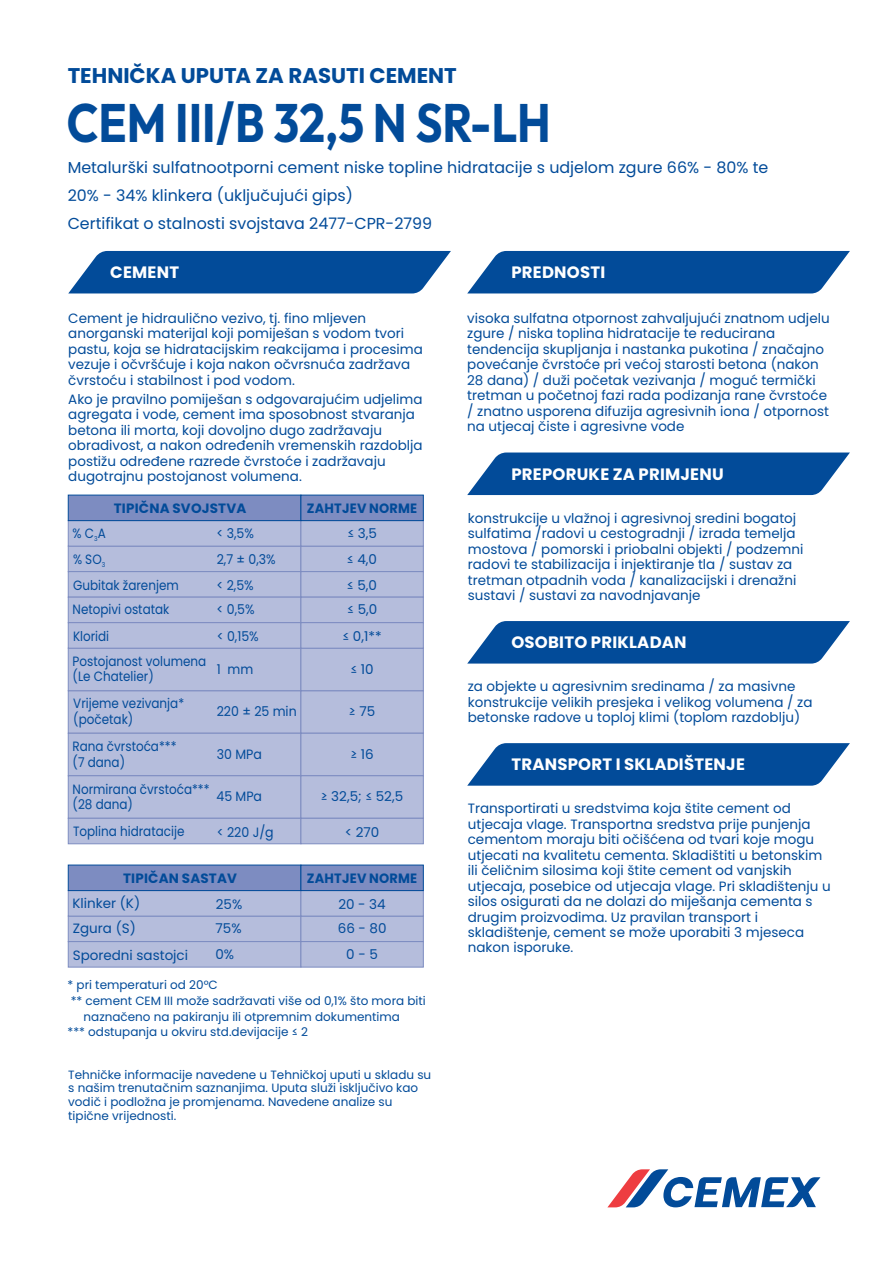
<style>
.page{position:relative;width:893px;height:1263px;background:#fff}
.page>*{position:absolute;margin:0;border:0;box-sizing:border-box;transform-origin:0 0}
.t1{font:700 53.85px "Outfit";color:#024b99;scale:.85 1}
.t2{font:700 21.3px "Poppins";color:#024b99}
.t3{font:700 16.5px "Poppins";letter-spacing:.015em;color:#fff}
.t4{font:15.9px/28px "Poppins";color:#024b99}
.t5{font:13.5px/15.5px "Poppins";color:#024b99}
.t6{font:13.5px/15.5px "Poppins";color:#024b99;scale:.89 1}
.t7{font:13.5px "Poppins";color:#024b99;scale:.93 1}
.t8{font:700 13.5px "Poppins";letter-spacing:.015em;color:#024b99}
.t9{font:700 13.5px "Poppins";letter-spacing:.015em;color:#024b99;scale:.96 1}
.t10{font:12px/13.8px "Poppins";color:#024b99}
</style>
<div class="page">
<div style="left:68px;top:690px;width:233px;height:44px;background:#b5bddc;border:1px solid #7d8cc1"></div>
<div style="left:300px;top:690px;width:124px;height:44px;background:#b5bddc;border:1px solid #7d8cc1"></div>
<svg style="left:68px;top:251px;width:383px;height:42px;background:#175aa1"></svg>
<svg style="left:467px;top:251px;width:383px;height:42px;background:#175aa1"></svg>
<svg style="left:467px;top:452px;width:383px;height:43px;background:#1a5ca2"></svg>
<svg style="left:467px;top:621px;width:383px;height:42px;background:#175aa1"></svg>
<svg style="left:467px;top:743px;width:383px;height:43px;background:#1a5ca2"></svg>
<div style="left:68px;top:733px;width:233px;height:43px;background:#b5bddc;border:1px solid #7d8cc1"></div>
<div style="left:300px;top:733px;width:124px;height:43px;background:#b5bddc;border:1px solid #7d8cc1"></div>
<div style="left:68px;top:775px;width:233px;height:44px;background:#b5bddc;border:1px solid #7d8cc1"></div>
<div style="left:300px;top:775px;width:124px;height:44px;background:#b5bddc;border:1px solid #7d8cc1"></div>
<div style="left:68px;top:546px;width:233px;height:26px;background:#b5bddc;border:1px solid #7d8cc1"></div>
<div style="left:300px;top:546px;width:124px;height:26px;background:#b5bddc;border:1px solid #7d8cc1"></div>
<div style="left:68px;top:520px;width:233px;height:26px;background:#b5bddc;border:1px solid #7d8cc1"></div>
<div style="left:300px;top:520px;width:124px;height:26px;background:#b5bddc;border:1px solid #7d8cc1"></div>
<div style="left:68px;top:648px;width:233px;height:43px;background:#b5bddc;border:1px solid #7d8cc1"></div>
<div style="left:300px;top:648px;width:124px;height:43px;background:#b5bddc;border:1px solid #7d8cc1"></div>
<div style="left:68px;top:916px;width:233px;height:26px;background:#b5bddc;border:1px solid #7d8cc1"></div>
<div style="left:300px;top:916px;width:124px;height:26px;background:#b5bddc;border:1px solid #7d8cc1"></div>
<div style="left:68px;top:890px;width:233px;height:26px;background:#b5bddc;border:1px solid #7d8cc1"></div>
<div style="left:300px;top:890px;width:124px;height:26px;background:#b5bddc;border:1px solid #7d8cc1"></div>
<div style="left:68px;top:865px;width:233px;height:26px;background:#7d8cc1;border:1px solid #024b99"></div>
<div style="left:300px;top:865px;width:124px;height:26px;background:#7d8cc1;border:1px solid #024b99"></div>
<div style="left:68px;top:941px;width:233px;height:26px;background:#b5bddc;border:1px solid #7d8cc1"></div>
<div style="left:300px;top:941px;width:124px;height:26px;background:#b5bddc;border:1px solid #7d8cc1"></div>
<svg style="left:608px;top:1169px;width:212px;height:38px"></svg>
<div style="left:68px;top:571px;width:233px;height:27px;background:#b5bddc;border:1px solid #7d8cc1"></div>
<div style="left:300px;top:571px;width:124px;height:27px;background:#b5bddc;border:1px solid #7d8cc1"></div>
<div style="left:68px;top:597px;width:233px;height:26px;background:#b5bddc;border:1px solid #7d8cc1"></div>
<div style="left:300px;top:597px;width:124px;height:26px;background:#b5bddc;border:1px solid #7d8cc1"></div>
<div style="left:68px;top:818px;width:233px;height:26px;background:#b5bddc;border:1px solid #7d8cc1"></div>
<div style="left:300px;top:818px;width:124px;height:26px;background:#b5bddc;border:1px solid #7d8cc1"></div>
<div style="left:68px;top:622px;width:233px;height:27px;background:#b5bddc;border:1px solid #7d8cc1"></div>
<div style="left:300px;top:622px;width:124px;height:27px;background:#b5bddc;border:1px solid #7d8cc1"></div>
<div style="left:68px;top:495px;width:233px;height:26px;background:#7d8cc1;border:1px solid #024b99"></div>
<div style="left:300px;top:495px;width:124px;height:26px;background:#7d8cc1;border:1px solid #024b99"></div>
<h2 class="t2" style="left:68px;top:61px;width:391px">TEHNIČKA UPUTA ZA RASUTI CEMENT</h2>
<h1 class="t1" style="left:67px;top:88px;width:571px">CEM III/B 32,5 N SR-LH</h1>
<p class="t4" style="left:68px;top:153px;width:702px">Metalurški sulfatnootporni cement niske topline hidratacije s udjelom zgure 66% - 80% te<br>20% - 34% klinkera (uključujući gips)<br>Certifikat o stalnosti svojstava 2477-CPR-2799</p>
<p class="t3" style="left:110px;top:261px;width:71px">CEMENT</p>
<p class="t5" style="left:68px;top:311px;width:356px">Cement je hidraulično vezivo, tj. fino mljeven anorganski materijal koji pomiješan s vodom tvori pastu, koja se hidratacijskim reakcijama i procesima vezuje i očvršćuje i koja nakon očvrsnuća zadržava čvrstoću i stabilnost i pod vodom.</p>
<p class="t5" style="left:68px;top:391px;width:356px">Ako je pravilno pomiješan s odgovarajućim udjelima agregata i vode, cement ima sposobnost stvaranja betona ili morta, koji dovoljno dugo zadržavaju obradivost, a nakon određenih vremenskih razdoblja postižu određene razrede čvrstoće i zadržavaju dugotrajnu postojanost volumena.</p>
<p class="t8" style="left:114px;top:498px;width:134px">TIPIČNA SVOJSTVA</p>
<p class="t9" style="left:307px;top:498px;width:116px">ZAHTJEV NORME</p>
<p class="t6" style="left:73px;top:525px;width:39px">% C<sub>3</sub>A</p>
<p class="t7" style="left:216px;top:523px;width:42px">&lt; 3,5%</p>
<p class="t5" style="left:347px;top:525px;width:31px">≤ 3,5</p>
<p class="t6" style="left:73px;top:552px;width:38px">% SO<sub>3</sub></p>
<p class="t7" style="left:217px;top:550px;width:65px">2,7 ± 0,3%</p>
<p class="t5" style="left:347px;top:552px;width:32px">≤ 4,0</p>
<p class="t6" style="left:73px;top:577px;width:120px">Gubitak žarenjem</p>
<p class="t7" style="left:216px;top:576px;width:42px">&lt; 2,5%</p>
<p class="t5" style="left:347px;top:577px;width:32px">≤ 5,0</p>
<p class="t6" style="left:73px;top:602px;width:110px">Netopivi ostatak</p>
<p class="t7" style="left:217px;top:600px;width:42px">&lt; 0,5%</p>
<p class="t5" style="left:347px;top:602px;width:32px">≤ 5,0</p>
<p class="t6" style="left:73px;top:628px;width:42px">Kloridi</p>
<p class="t7" style="left:217px;top:627px;width:47px">&lt; 0,15%</p>
<p class="t5" style="left:342px;top:628px;width:41px">≤ 0,1**</p>
<p class="t6" style="left:73px;top:653px;width:152px">Postojanost volumena (Le Chatelier)</p>
<p class="t7" style="left:217px;top:660px;width:41px">1 mm</p>
<p class="t5" style="left:350px;top:661px;width:25px">≤ 10</p>
<p class="t6" style="left:73px;top:696px;width:126px">Vrijeme vezivanja* (početak)</p>
<p class="t7" style="left:217px;top:702px;width:87px">220 ± 25 min</p>
<p class="t5" style="left:349px;top:704px;width:28px">≥ 75</p>
<p class="t6" style="left:73px;top:739px;width:118px">Rana čvrstoća*** (7 dana)</p>
<p class="t6" style="left:73px;top:781px;width:155px">Normirana čvrstoća*** (28 dana)</p>
<p class="t7" style="left:217px;top:745px;width:50px">30 MPa</p>
<p class="t7" style="left:216px;top:787px;width:51px">45 MPa</p>
<p class="t5" style="left:350px;top:746px;width:25px">≥ 16</p>
<p class="t5" style="left:321px;top:789px;width:84px">≥ 32,5; ≤ 52,5</p>
<p class="t6" style="left:73px;top:824px;width:127px">Toplina hidratacije</p>
<p class="t7" style="left:217px;top:822px;width:63px">&lt; 220 J/g</p>
<p class="t5" style="left:345px;top:824px;width:36px">&lt; 270</p>
<p class="t8" style="left:123px;top:868px;width:116px">TIPIČAN SASTAV</p>
<p class="t9" style="left:307px;top:868px;width:116px">ZAHTJEV NORME</p>
<p class="t5" style="left:338px;top:892px;width:50px;line-height:24.9px;text-align:center">20 - 34<br>66 - 80<br>0 - 5</p>
<p class="t5" style="left:72px;top:890px;width:69px;line-height:25px">Klinker (K)<br>Zgura (S)</p>
<p class="t5" style="left:73px;top:947px;width:117px">Sporedni sastojci</p>
<p class="t5" style="left:215px;top:892px;width:28px;line-height:24.9px;text-align:justify">25% 75% 0%</p>
<p class="t10" style="left:68px;top:978px;width:152px">* pri temperaturi od 20°C</p>
<p class="t10" style="left:71px;top:994px;width:357px">** cement CEM III može sadržavati više od 0,1% što mora biti</p>
<p class="t10" style="left:84px;top:1009px;width:318px">naznačeno na pakiranju ili otpremnim dokumentima</p>
<p class="t10" style="left:68px;top:1025px;width:242px">*** odstupanja u okviru std.devijacije ≤ 2</p>
<p class="t10" style="left:68px;top:1067px;width:365px">Tehničke informacije navedene u Tehničkoj uputi u skladu su s našim trenutačnim saznanjima. Uputa služi isključivo kao vodič i podložna je promjenama. Navedene analize su tipične vrijednosti.</p>
<p class="t3" style="left:511px;top:261px;width:95px">PREDNOSTI</p>
<p class="t5" style="left:467px;top:311px;width:364px">visoka sulfatna otpornost zahvaljujući znatnom udjelu zgure / niska toplina hidratacije te reducirana tendencija skupljanja i nastanka pukotina / značajno povećanje čvrstoće pri većoj starosti betona (nakon 28 dana) / duži početak vezivanja / moguć termički tretman u početnoj fazi rada podizanja rane čvrstoće / znatno usporena difuzija agresivnih iona / otpornost na utjecaj čiste i agresivne vode</p>
<p class="t3" style="left:511px;top:462px;width:214px">PREPORUKE ZA PRIMJENU</p>
<p class="t5" style="left:468px;top:510px;width:337px">konstrukcije u vlažnoj i agresivnoj sredini bogatoj sulfatima /radovi u cestogradnji / izrada temelja mostova / pomorski i priobalni objekti / podzemni radovi te stabilizacija i injektiranje tla / sustav za tretman otpadnih voda / kanalizacijski i drenažni sustavi / sustavi za navodnjavanje</p>
<p class="t3" style="left:511px;top:631px;width:177px">OSOBITO PRIKLADAN</p>
<p class="t5" style="left:468px;top:679px;width:346px">za objekte u agresivnim sredinama / za masivne konstrukcije velikih presjeka i velikog volumena / za betonske radove u toploj klimi (toplom razdoblju)</p>
<p class="t3" style="left:511px;top:753px;width:235px">TRANSPORT I SKLADIŠTENJE</p>
<p class="t5" style="left:468px;top:801px;width:365px">Transportirati u sredstvima koja štite cement od utjecaja vlage. Transportna sredstva prije punjenja cementom moraju biti očišćena od tvari koje mogu utjecati na kvalitetu cementa. Skladištiti u betonskim ili čeličnim silosima koji štite cement od vanjskih utjecaja, posebice od utjecaja vlage. Pri skladištenju u silos osigurati da ne dolazi do miješanja cementa s drugim proizvodima. Uz pravilan transport i skladištenje, cement se može uporabiti 3 mjeseca nakon isporuke.</p>
</div>
